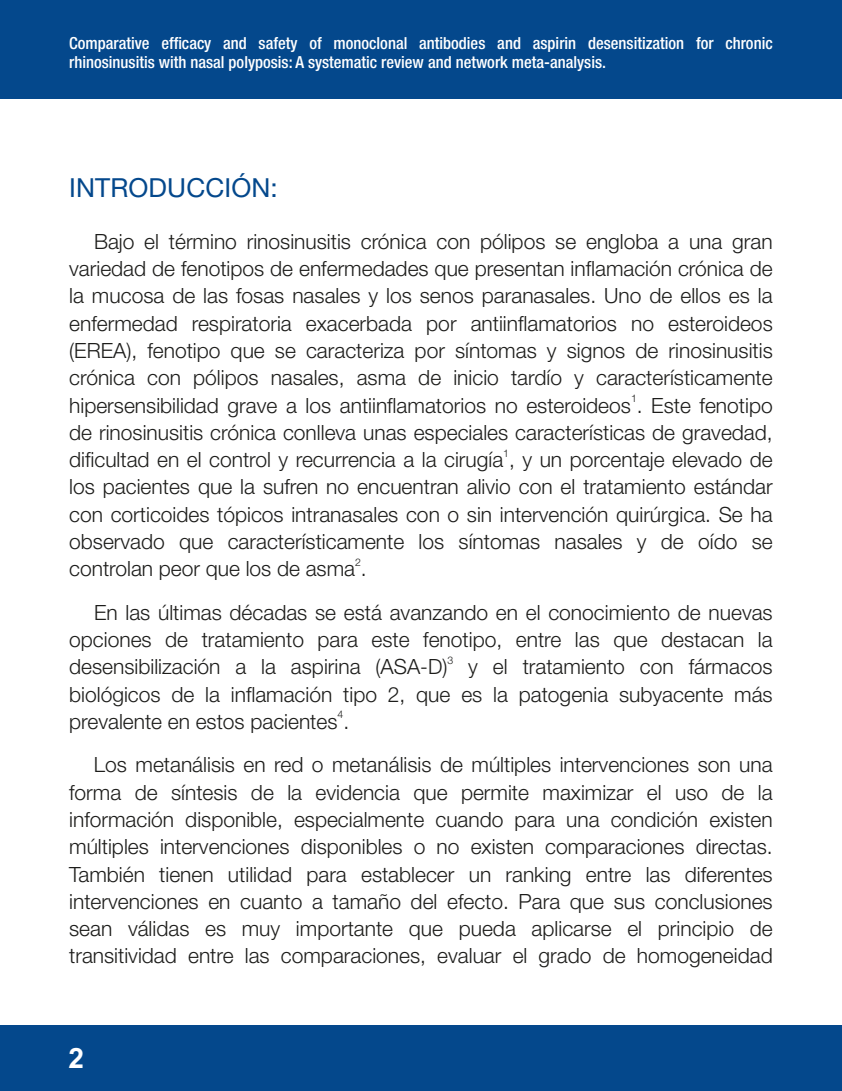
<style>
.page{position:relative;width:842px;height:1091px;background:#fff}
.page>*{position:absolute;margin:0;border:0;box-sizing:border-box;transform-origin:0 0}
.t1{font:700 28px "Arial";color:#fff}
.t2{font:26.25px "Helvetica Neue LT Std";letter-spacing:.005em;color:#04488c}
.t3{font:300 21px/27.3px "Helvetica Neue LT Std";color:#1d1d1b}
.t4{font:500 condensed 16.62px/19.4px "Helvetica Neue LT Std";color:#fff}
.t5{font:300 10.5px "Helvetica Neue LT Std";color:#1d1d1b}
</style>
<div class="page">
<div style="left:0;top:0;width:842px;height:99px;background:#04488c"></div>
<div style="left:0;top:1024px;width:842px;height:66px;background:#04488c"></div>
<p class="t4" style="left:69px;top:36px;width:705px">Comparative efficacy and safety of monoclonal antibodies and aspirin desensitization for chronic rhinosinusitis with nasal polyposis: A systematic review and network meta-analysis.</p>
<p class="t2" style="left:69px;top:178px;width:210px">INTRODUCCIÓN:</p>
<p class="t3" style="left:69px;top:230px;width:705px;text-align:justify;text-indent:25px">Bajo el término rinosinusitis crónica con pólipos se engloba a una gran variedad de fenotipos de enfermedades que presentan inflamación crónica de la mucosa de las fosas nasales y los senos paranasales. Uno de ellos es la enfermedad respiratoria exacerbada por antiinflamatorios no esteroideos (EREA), fenotipo que se caracteriza por síntomas y signos de rinosinusitis crónica con pólipos nasales, asma de inicio tardío y característicamente</p>
<p class="t5" style="left:631px;top:394px;width:7px">1</p>
<p class="t3" style="left:69px;top:394px;width:705px">hipersensibilidad grave a los antiinflamatorios no esteroideos . Este fenotipo de rinosinusitis crónica conlleva unas especiales características de gravedad,</p>
<p class="t5" style="left:503px;top:449px;width:7px">1</p>
<p class="t3" style="left:69px;top:449px;width:705px;text-align:justify">dificultad en el control y recurrencia a la cirugía , y un porcentaje elevado de los pacientes que la sufren no encuentran alivio con el tratamiento estándar con corticoides tópicos intranasales con o sin intervención quirúrgica. Se ha observado que característicamente los síntomas nasales y de oído se</p>
<p class="t5" style="left:355px;top:558px;width:7px">2</p>
<p class="t3" style="left:94px;top:550px;width:680px;line-height:43.4px;text-indent:-25px">controlan peor que los de asma .<br>En las últimas décadas se está avanzando en el conocimiento de nuevas</p>
<p class="t3" style="left:69px;top:628px;width:705px">opciones de tratamiento para este fenotipo, entre las que destacan la</p>
<p class="t5" style="left:447px;top:656px;width:7px">3</p>
<p class="t3" style="left:69px;top:656px;width:705px">desensibilización a la aspirina (ASA-D) y el tratamiento con fármacos biológicos de la inflamación tipo 2, que es la patogenia subyacente más</p>
<p class="t5" style="left:337px;top:710px;width:7px">4</p>
<p class="t3" style="left:94px;top:702px;width:680px;line-height:43.4px;text-indent:-25px">prevalente en estos pacientes .<br>Los metanálisis en red o metanálisis de múltiples intervenciones son una</p>
<p class="t3" style="left:69px;top:781px;width:705px;text-align:justify">forma de síntesis de la evidencia que permite maximizar el uso de la información disponible, especialmente cuando para una condición existen múltiples intervenciones disponibles o no existen comparaciones directas.<br>También tienen utilidad para establecer un ranking entre las diferentes intervenciones en cuanto a tamaño del efecto. Para que sus conclusiones sean válidas es muy importante que pueda aplicarse el principio de transitividad entre las comparaciones, evaluar el grado de homogeneidad</p>
<h1 class="t1" style="left:68px;top:1047px;width:17px">2</h1>
</div>
